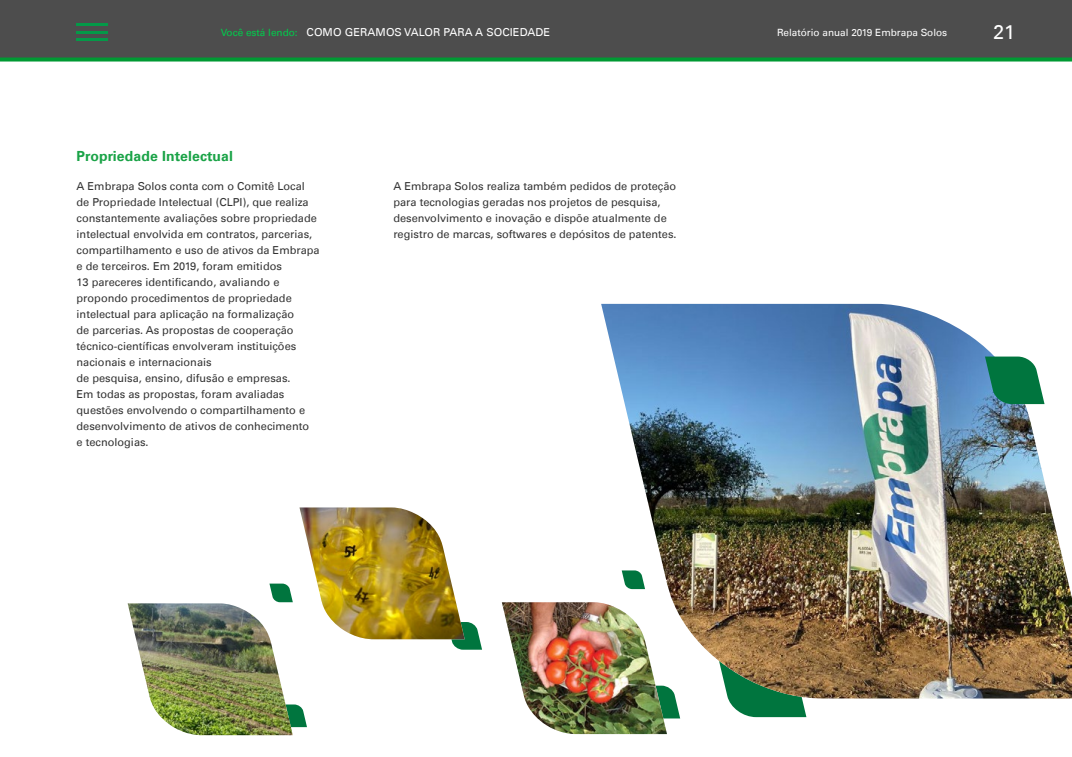
<style>
.page{position:relative;width:1072px;height:757px;background:#fff}
.page>*{position:absolute;margin:0;border:0;box-sizing:border-box;transform-origin:0 0}
.t1{font:20px "Univers LT";color:#fff}
.t2{font:700 14px "Univers LT";letter-spacing:.01em;color:#1aa347}
.t3{font:11px/16px "Univers LT";color:#333}
.t4{font:11px "Univers LT";letter-spacing:.005em;color:#fff}
.t5{font:10px "Univers LT";color:#fff}
.s1{font-size:10px;color:#00cd4c}
</style>
<div class="page">
<svg style="left:0;top:0;width:1071px;height:62px;background:#49534c"></svg>
<hr style="left:76px;top:24px;width:31px;height:2px;background:#049948">
<hr style="left:76px;top:31px;width:31px;height:2px;background:#049948">
<hr style="left:76px;top:38px;width:31px;height:3px;background:#049948">
<svg style="left:728px;top:699px;width:78px;height:18px"></svg>
<img style="left:601px;top:304px;width:470px;height:395px">
<svg style="left:621px;top:570px;width:24px;height:19px"></svg>
<svg style="left:667px;top:602px;width:13px;height:117px"></svg>
<img style="left:502px;top:602px;width:165px;height:132px">
<svg style="left:985px;top:356px;width:59px;height:48px;background:#278762"></svg>
<svg style="left:269px;top:507px;width:213px;height:221px"></svg>
<img style="left:128px;top:603px;width:165px;height:132px">
<p class="t4" style="left:221px;top:26px;width:331px"><span class="s1">Você está lendo:</span> COMO GERAMOS VALOR PARA A SOCIEDADE</p>
<p class="t5" style="left:777px;top:26px;width:172px">Relatório anual 2019 Embrapa Solos</p>
<h1 class="t1" style="left:993px;top:20px;width:24px">21</h1>
<p class="t2" style="left:77px;top:148px;width:158px">Propriedade Intelectual</p>
<p class="t3" style="left:77px;top:178px;width:245px">A Embrapa Solos conta com o Comitê Local de Propriedade Intelectual (CLPI), que realiza constantemente avaliações sobre propriedade intelectual envolvida em contratos, parcerias, compartilhamento e uso de ativos da Embrapa e de terceiros. Em 2019, foram emitidos<br>13 pareceres identificando, avaliando e propondo procedimentos de propriedade intelectual para aplicação na formalização<br>de parcerias. As propostas de cooperação técnico-científicas envolveram instituições nacionais e internacionais<br>de pesquisa, ensino, difusão e empresas.<br>Em todas as propostas, foram avaliadas questões envolvendo o compartilhamento e desenvolvimento de ativos de conhecimento<br>e tecnologias.</p>
<p class="t3" style="left:393px;top:178px;width:285px">A Embrapa Solos realiza também pedidos de proteção para tecnologias geradas nos projetos de pesquisa, desenvolvimento e inovação e dispõe atualmente de registro de marcas, softwares e depósitos de patentes.</p>
</div>
